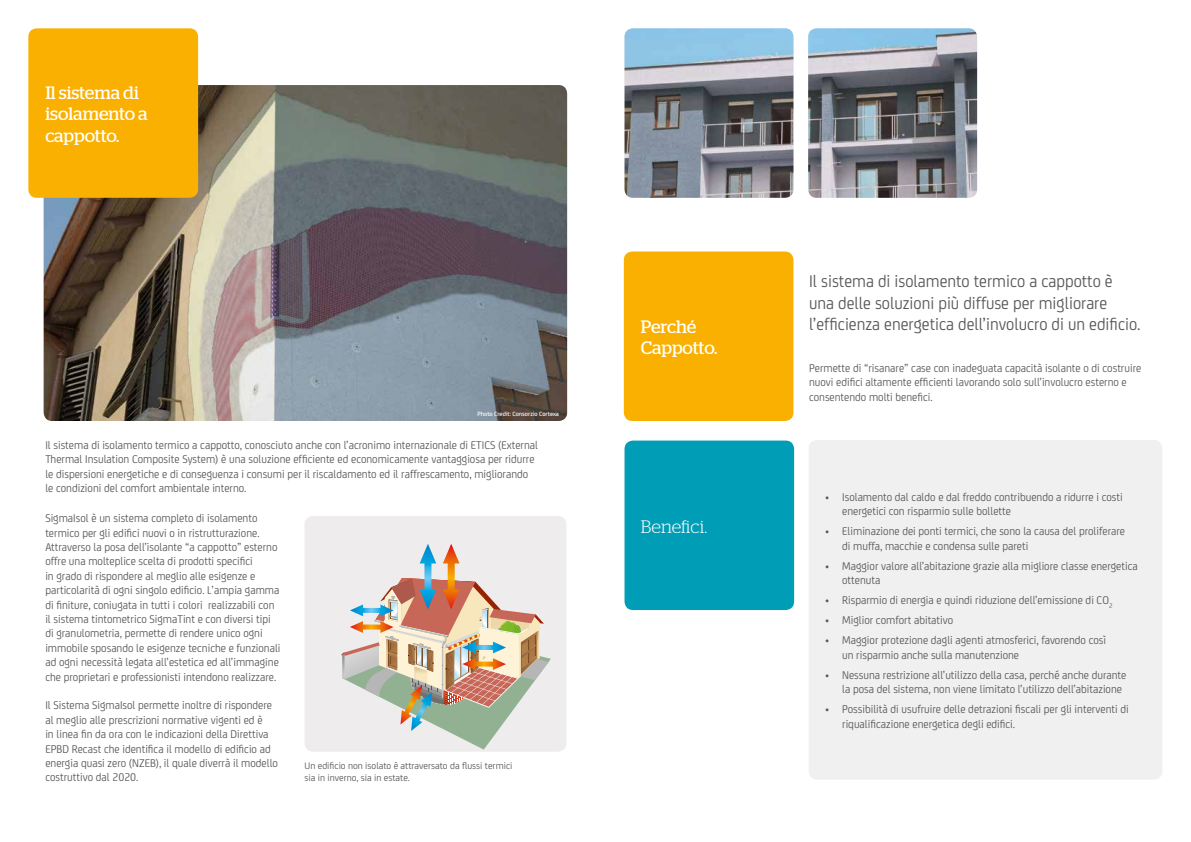
<style>
.page{position:relative;width:1191px;height:842px;background:#fff}
.page>*{position:absolute;margin:0;border:0;box-sizing:border-box;transform-origin:0 0}
.t1{font:18px/21.6px "FS Joey";color:#575756;scale:.96 1}
.t2{font:18px/21.6px "Stag";letter-spacing:-.005em;color:#fff}
.t3{font:300 18px "Stag";color:#fff}
.t4{font:12px/14.4px "FS Joey";color:#575756;scale:.96 1}
.t5{font:10px/12px "FS Joey";color:#575756}
.t6{font:500 6.5px "FS Joey";color:#fff}
</style>
<div class="page">
<div style="left:808px;top:440px;width:354px;height:340px;background:#f0f0f0;border-radius:9px"></div>
<img style="left:44px;top:85px;width:523px;height:336px">
<div style="left:28px;top:28px;width:170px;height:170px;background:#f9b000;border-radius:9px"></div>
<div style="left:624px;top:252px;width:169px;height:169px;background:#f9b000;border-radius:9px"></div>
<img style="left:624px;top:28px;width:169px;height:170px">
<img style="left:808px;top:28px;width:169px;height:170px">
<div style="left:624px;top:441px;width:170px;height:169px;background:#009db7;border-radius:9px"></div>
<div style="left:304px;top:516px;width:262px;height:236px;background:#eeecec;border-radius:9px"></div>
<svg style="left:341px;top:544px;width:210px;height:205px"></svg>
<h1 class="t2" style="left:45px;top:81px;width:104px">Il sistema di isolamento a cappotto.</h1>
<p class="t6" style="left:477px;top:409px;width:83px">Photo Credit: Consorzio Cortexa</p>
<p class="t4" style="left:45px;top:437px;width:515px">Il sistema di isolamento termico a cappotto, conosciuto anche con l’acronimo internazionale di ETICS (External Thermal Insulation Composite System) è una soluzione efficiente ed economicamente vantaggiosa per ridurre le dispersioni energetiche e di conseguenza i consumi per il riscaldamento ed il raffrescamento, migliorando le condizioni del comfort ambientale interno.</p>
<p class="t4" style="left:45px;top:510px;width:246px">SigmaIsol è un sistema completo di isolamento termico per gli edifici nuovi o in ristrutturazione.<br>Attraverso la posa dell’isolante “a cappotto” esterno offre una molteplice scelta di prodotti specifici<br>in grado di rispondere al meglio alle esigenze e particolarità di ogni singolo edificio. L’ampia gamma di finiture, coniugata in tutti i colori realizzabili con il sistema tintometrico SigmaTint e con diversi tipi di granulometria, permette di rendere unico ogni immobile sposando le esigenze tecniche e funzionali ad ogni necessità legata all’estetica ed all’immagine che proprietari e professionisti intendono realizzare.</p>
<p class="t4" style="left:45px;top:697px;width:244px">Il Sistema SigmaIsol permette inoltre di rispondere al meglio alle prescrizioni normative vigenti ed è<br>in linea fin da ora con le indicazioni della Direttiva EPBD Recast che identifica il modello di edificio ad energia quasi zero (NZEB), il quale diverrà il modello costruttivo dal 2020.</p>
<p class="t5" style="left:304px;top:759px;width:209px">Un edificio non isolato è attraversato da flussi termici sia in inverno, sia in estate.</p>
<h1 class="t2" style="left:641px;top:315px;width:78px">Perché<br>Cappotto.</h1>
<h1 class="t3" style="left:641px;top:516px;width:68px">Benefici.</h1>
<h1 class="t1" style="left:809px;top:269px;width:347px">Il sistema di isolamento termico a cappotto è una delle soluzioni più diffuse per migliorare l’efficienza energetica dell’involucro di un edificio.</h1>
<p class="t4" style="left:809px;top:360px;width:347px">Permette di “risanare” case con inadeguata capacità isolante o di costruire nuovi edifici altamente efficienti lavorando solo sull’involucro esterno e consentendo molti benefici.</p>
<p class="t4" style="left:842px;top:489px;width:294px;text-indent:-17px">• Isolamento dal caldo e dal freddo contribuendo a ridurre i costi energetici con risparmio sulle bollette</p>
<p class="t4" style="left:842px;top:523px;width:296px;text-indent:-17px">• Eliminazione dei ponti termici, che sono la causa del proliferare di muffa, macchie e condensa sulle pareti</p>
<p class="t4" style="left:842px;top:558px;width:309px;text-indent:-17px">• Maggior valore all’abitazione grazie alla migliore classe energetica ottenuta</p>
<p class="t4" style="left:825px;top:592px;width:301px">• Risparmio di energia e quindi riduzione dell’emissione di CO<sub>2</sub></p>
<p class="t4" style="left:825px;top:612px;width:135px">• Miglior comfort abitativo</p>
<p class="t4" style="left:842px;top:632px;width:276px;text-indent:-17px">• Maggior protezione dagli agenti atmosferici, favorendo così un risparmio anche sulla manutenzione</p>
<p class="t4" style="left:842px;top:667px;width:298px;text-indent:-17px">• Nessuna restrizione all’utilizzo della casa, perché anche durante la posa del sistema, non viene limitato l’utilizzo dell’abitazione</p>
<p class="t4" style="left:842px;top:701px;width:300px;text-indent:-17px">• Possibilità di usufruire delle detrazioni fiscali per gli interventi di riqualificazione energetica degli edifici.</p>
</div>
